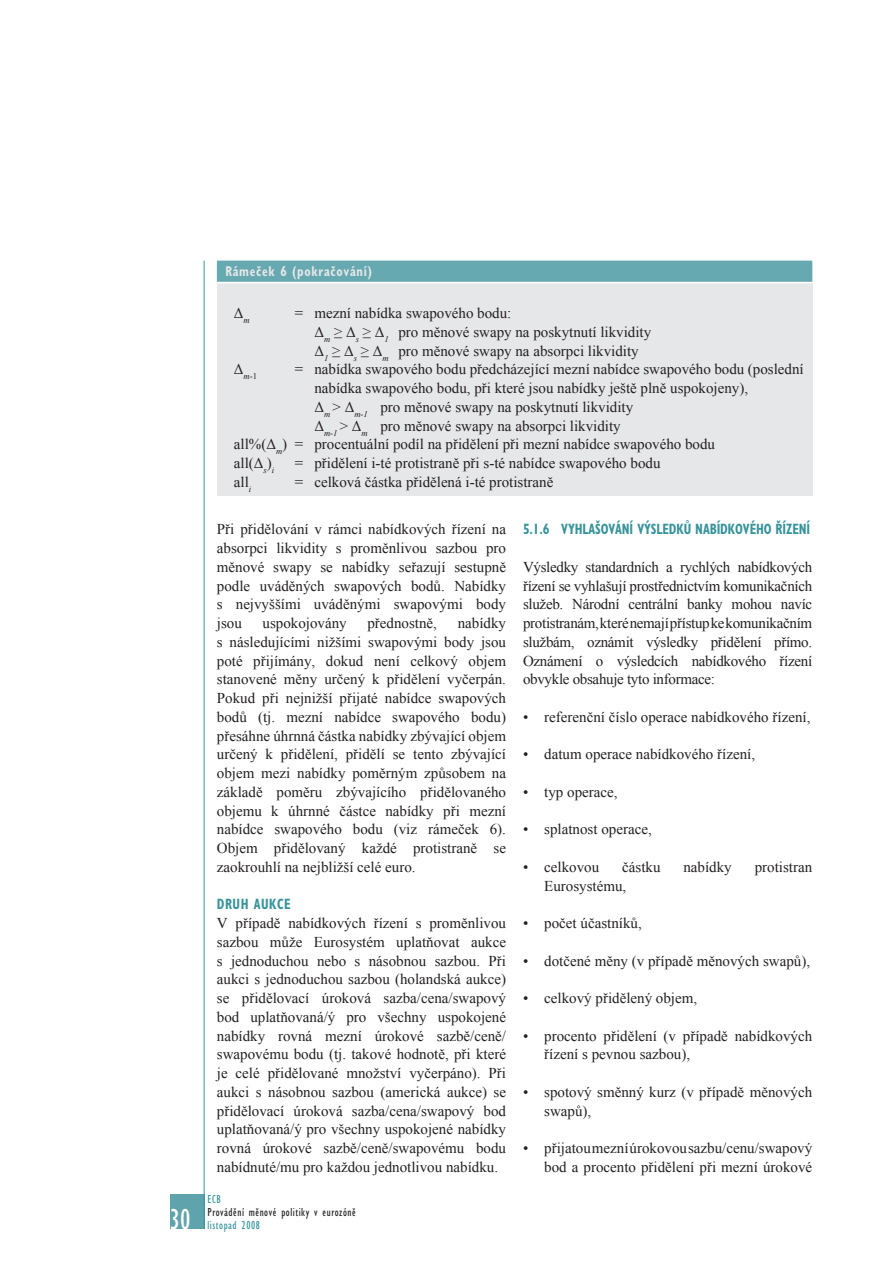
<style>
.page{position:relative;width:893px;height:1263px;background:#fff}
.page>*{position:absolute;margin:0;border:0;box-sizing:border-box;transform-origin:0 0}
.t1{font:condensed 30px "Gill Sans Myriad";color:#fff;scale:.95 1}
.t2{font:15px/18.8px "Times New Roman WGL";color:#231f20;text-align:justify}
.t3{font:700 condensed 15px "Gill Sans Myriad";letter-spacing:-.01em;color:#37939b;scale:.85 1}
.t4{font:700 condensed 14.25px "Gill Sans Myriad";letter-spacing:.06em;color:#e6e7e9;scale:.85 1}
.t5{font:condensed 12px "Gill Sans Myriad";letter-spacing:.05em;color:#231f20;scale:.95 1}
.t6{font:condensed 12px "Gill Sans Myriad";letter-spacing:.05em;color:#37939b;scale:.95 1}
.t7{font:8.7px "Times New Roman WGL";color:#231f20}
.s1{font-style:italic}
</style>
<div class="page">
<div style="left:170px;top:1195px;width:34px;height:34px;background:#5fa4ac"></div>
<hr style="left:204px;top:261px;width:1px;height:968px;background:#37939b">
<div style="left:217px;top:262px;width:595px;height:233px;background:#e6e7e9"></div>
<div style="left:217px;top:261px;width:595px;height:21px;background:#67a9b0"></div>
<hr style="left:208px;top:282px;width:613px;height:1px;background:#fff">
<h1 class="t1" style="left:170px;top:1201px;width:23px">30</h1>
<p class="t4" style="left:225px;top:263px;width:174px">RÁMEČEK 6 (POKRAČOVÁNÍ)</p>
<p class="t2" style="left:234px;top:304px;width:17px">Δ<sub>m</sub></p>
<p class="t2" style="left:314px;top:304px;width:338px;text-align:left;text-indent:-20px">= mezní nabídka swapového bodu:<br>Δ<sub>m</sub> ≥ Δ<sub>s</sub> ≥ Δ<sub>1</sub> pro měnové swapy na poskytnutí likvidity<br>Δ<sub>1</sub> ≥ Δ<sub>s</sub> ≥ Δ<sub>m</sub> pro měnové swapy na absorpci likvidity</p>
<p class="t7" style="left:234px;top:371px;width:25px"><sup>Δ</sup><span class="s1">m</span>-1</p>
<p class="t2" style="left:295px;top:360px;width:510px">= nabídka swapového bodu předcházející mezní nabídce swapového bodu (poslední</p>
<p class="t2" style="left:314px;top:379px;width:435px">nabídka swapového bodu, při které jsou nabídky ještě plně uspokojeny),</p>
<p class="t2" style="left:314px;top:397px;width:320px">Δ<sub>m</sub> &gt; Δ<sub>m-1</sub> pro měnové swapy na poskytnutí likvidity</p>
<p class="t2" style="left:314px;top:416px;width:308px">Δ<sub>m-1</sub> &gt; Δ<sub>m</sub> pro měnové swapy na absorpci likvidity</p>
<p class="t2" style="left:234px;top:435px;width:483px">all%(Δ<sub>m</sub>) = procentuální podíl na přidělení při mezní nabídce swapového bodu</p>
<p class="t2" style="left:234px;top:454px;width:42px">all(Δ<sub>s</sub>)<sub>i</sub></p>
<p class="t2" style="left:295px;top:454px;width:367px">= přidělení i-té protistraně při s-té nabídce swapového bodu</p>
<p class="t2" style="left:234px;top:472px;width:19px">all<sub>i</sub></p>
<p class="t2" style="left:295px;top:472px;width:260px">= celková částka přidělená i-té protistraně</p>
<p class="t2" style="left:217px;top:520px;width:291px">Při přidělování v rámci nabídkových řízení na absorpci likvidity s proměnlivou sazbou pro měnové swapy se nabídky seřazují sestupně podle uváděných swapových bodů. Nabídky s nejvyššími uváděnými swapovými body jsou</p>
<p class="t2" style="left:263px;top:613px;width:86px">uspokojovány</p>
<p class="t2" style="left:367px;top:613px;width:71px">přednostně,</p>
<p class="t2" style="left:217px;top:613px;width:291px;text-indent:241px">nabídky s následujícími nižšími swapovými body jsou poté přijímány, dokud není celkový objem stanovené měny určený k přidělení vyčerpán.<br>Pokud při nejnižší přijaté nabídce swapových bodů (tj. mezní nabídce swapového bodu) přesáhne úhrnná částka nabídky zbývající objem určený k přidělení, přidělí se tento zbývající objem mezi nabídky poměrným způsobem na základě poměru zbývajícího přidělovaného objemu k úhrnné částce nabídky při mezní nabídce swapového bodu (viz rámeček 6).<br>Objem přidělovaný každé protistraně se zaokrouhlí na nejbližší celé euro.</p>
<p class="t3" style="left:217px;top:895px;width:20px">DRUH</p>
<p class="t3" style="left:254px;top:895px;width:10px">AUKCE</p>
<p class="t2" style="left:217px;top:913px;width:291px">V případě nabídkových řízení s proměnlivou sazbou může Eurosystém uplatňovat aukce s jednoduchou nebo s násobnou sazbou. Při aukci s jednoduchou sazbou (holandská aukce) se přidělovací úroková sazba/cena/swapový bod uplatňovaná/ý pro všechny uspokojené nabídky rovná mezní úrokové sazbě/ceně/ swapovému bodu (tj. takové hodnotě, při které je celé přidělované množství vyčerpáno). Při aukci s násobnou sazbou (americká aukce) se přidělovací úroková sazba/cena/swapový bod uplatňovaná/ý pro všechny uspokojené nabídky rovná úrokové sazbě/ceně/swapovému bodu nabídnuté/mu pro každou jednotlivou nabídku.</p>
<p class="t6" style="left:207px;top:1192px;width:16px">ECB</p>
<p class="t5" style="left:207px;top:1205px;width:158px">Provádění měnové politiky v eurozóně</p>
<p class="t6" style="left:207px;top:1218px;width:57px">listopad 2008</p>
<p class="t3" style="left:523px;top:520px;width:62px">5.1.6 VYHLA</p>
<p class="t3" style="left:595px;top:520px;width:16px">ŠOVÁNÍ</p>
<p class="t3" style="left:637px;top:520px;width:25px">VÝSLEDKŮ</p>
<p class="t3" style="left:695px;top:520px;width:10px">NABÍDKOVÉHO</p>
<p class="t3" style="left:776px;top:520px;width:8px">ŘÍZENÍ</p>
<p class="t2" style="left:523px;top:557px;width:291px">Výsledky standardních a rychlých nabídkových řízení se vyhlašují prostřednictvím komunikačních služeb. Národní centrální banky mohou navíc protistranám, které nemají přístup ke komunikačním službám, oznámit výsledky přidělení přímo.<br>Oznámení o výsledcích nabídkového řízení obvykle obsahuje tyto informace:</p>
<p class="t2" style="left:523px;top:707px;width:289px">• referenční číslo operace nabídkového řízení,</p>
<p class="t2" style="left:523px;top:745px;width:234px">• datum operace nabídkového řízení,</p>
<p class="t2" style="left:523px;top:782px;width:96px">• typ operace,</p>
<p class="t2" style="left:523px;top:820px;width:130px">• splatnost operace,</p>
<p class="t2" style="left:523px;top:857px;width:78px">• celkovou</p>
<p class="t2" style="left:622px;top:857px;width:40px">částku</p>
<p class="t2" style="left:683px;top:857px;width:50px">nabídky</p>
<p class="t2" style="left:755px;top:857px;width:59px">protistran</p>
<p class="t2" style="left:544px;top:876px;width:84px">Eurosystému,</p>
<p class="t2" style="left:523px;top:913px;width:120px">• počet účastníků,</p>
<p class="t2" style="left:523px;top:951px;width:289px">• dotčené měny (v případě měnových swapů),</p>
<p class="t2" style="left:523px;top:988px;width:176px">• celkový přidělený objem,</p>
<p class="t2" style="left:544px;top:1026px;width:269px;text-indent:-21px">• procento přidělení (v případě nabídkových řízení s pevnou sazbou),</p>
<p class="t2" style="left:544px;top:1082px;width:269px;text-indent:-21px">• spotový směnný kurz (v případě měnových swapů),</p>
<p class="t2" style="left:523px;top:1138px;width:291px;text-align:right">• přijatou mezní úrokovou sazbu/cenu/swapový bod a procento přidělení při mezní úrokové</p>
</div>
